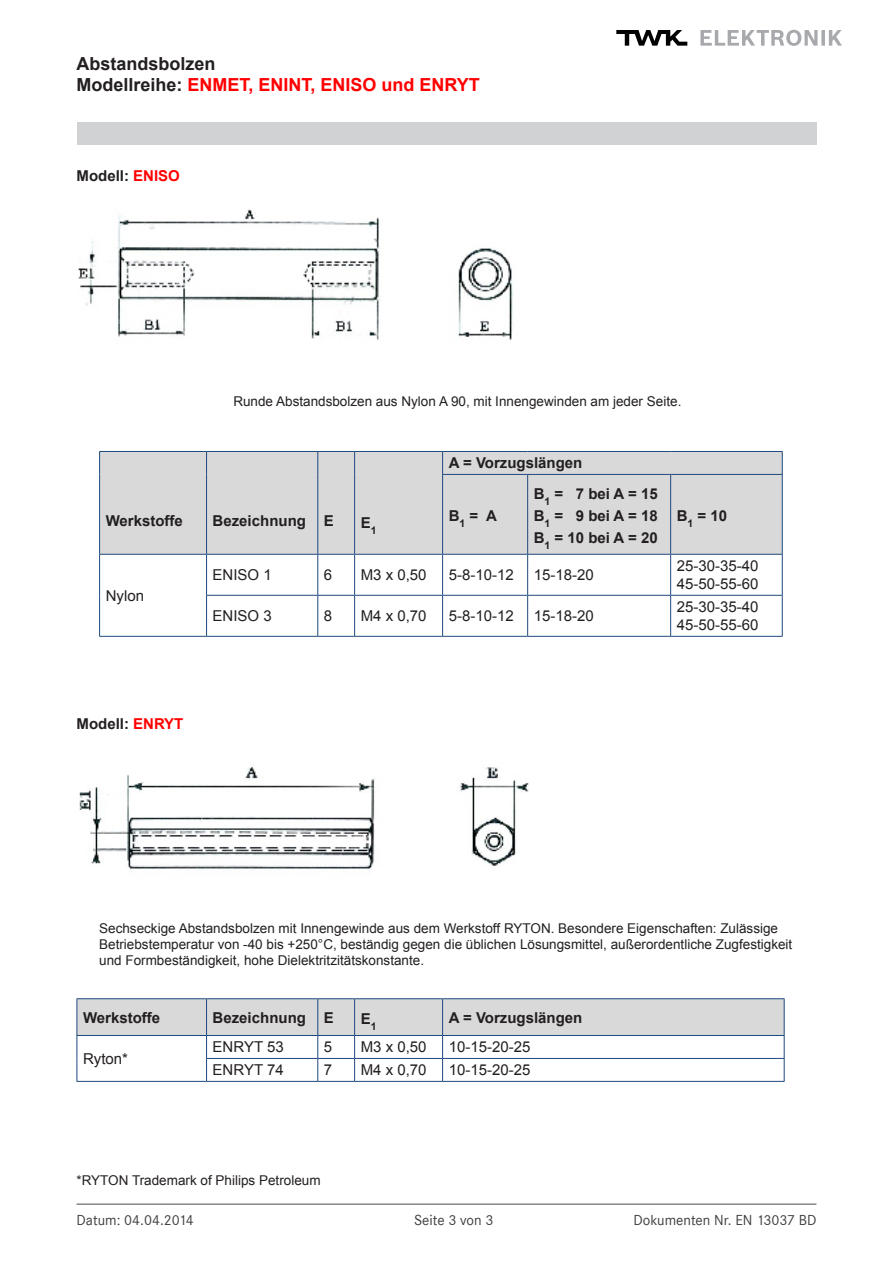
<style>
.page{position:relative;width:893px;height:1263px;background:#fff}
.page>*{position:absolute;margin:0;border:0;box-sizing:border-box;transform-origin:0 0}
.t1{font:700 18px/21.6px "Arial";color:#231f20}
.t2{font:15px/18px "Arial";color:#231f20}
.t3{font:700 15px/21.6px "Arial";color:#231f20;text-align:justify}
.t4{font:15px "Corporate S";color:#3e3e3f}
.t5{font:13.5px/16.2px "Arial";color:#231f20}
.s1{color:#f00}
</style>
<div class="page">
<hr style="left:77px;top:1203px;width:739px;height:2px;background:#878787">
<svg style="left:616px;top:30px;width:71px;height:16px"></svg>
<svg style="left:700px;top:30px;width:142px;height:16px"></svg>
<div style="left:77px;top:122px;width:739px;height:23px;background:#d1d2d4"></div>
<img style="left:78px;top:209px;width:435px;height:131px">
<div style="left:100px;top:452px;width:682px;height:102px;background:#d9d9d9"></div>
<hr style="left:99px;top:451px;width:108px;height:1px;background:#1f497d">
<hr style="left:207px;top:451px;width:111px;height:1px;background:#1f497d">
<hr style="left:318px;top:451px;width:37px;height:1px;background:#1f497d">
<hr style="left:355px;top:451px;width:88px;height:1px;background:#1f497d">
<hr style="left:443px;top:451px;width:85px;height:1px;background:#1f497d">
<hr style="left:528px;top:451px;width:143px;height:1px;background:#1f497d">
<hr style="left:671px;top:451px;width:112px;height:1px;background:#1f497d">
<hr style="left:442px;top:474px;width:86px;height:1px;background:#1f497d">
<hr style="left:528px;top:474px;width:143px;height:1px;background:#1f497d">
<hr style="left:671px;top:474px;width:112px;height:1px;background:#1f497d">
<hr style="left:99px;top:554px;width:108px;height:1px;background:#1f497d">
<hr style="left:207px;top:554px;width:111px;height:1px;background:#1f497d">
<hr style="left:318px;top:554px;width:37px;height:1px;background:#1f497d">
<hr style="left:355px;top:554px;width:88px;height:1px;background:#1f497d">
<hr style="left:443px;top:554px;width:85px;height:1px;background:#1f497d">
<hr style="left:528px;top:554px;width:143px;height:1px;background:#1f497d">
<hr style="left:671px;top:554px;width:112px;height:1px;background:#1f497d">
<hr style="left:206px;top:595px;width:112px;height:1px;background:#1f497d">
<hr style="left:318px;top:595px;width:37px;height:1px;background:#1f497d">
<hr style="left:355px;top:595px;width:88px;height:1px;background:#1f497d">
<hr style="left:443px;top:595px;width:85px;height:1px;background:#1f497d">
<hr style="left:528px;top:595px;width:143px;height:1px;background:#1f497d">
<hr style="left:671px;top:595px;width:112px;height:1px;background:#1f497d">
<hr style="left:99px;top:636px;width:108px;height:1px;background:#1f497d">
<hr style="left:207px;top:636px;width:111px;height:1px;background:#1f497d">
<hr style="left:318px;top:636px;width:37px;height:1px;background:#1f497d">
<hr style="left:355px;top:636px;width:88px;height:1px;background:#1f497d">
<hr style="left:443px;top:636px;width:85px;height:1px;background:#1f497d">
<hr style="left:528px;top:636px;width:143px;height:1px;background:#1f497d">
<hr style="left:671px;top:636px;width:112px;height:1px;background:#1f497d">
<svg style="left:99px;top:452px;width:1px;height:22px"></svg>
<hr style="left:99px;top:474px;width:1px;height:80px;background:#1f497d">
<hr style="left:99px;top:555px;width:1px;height:40px;background:#1f497d">
<hr style="left:99px;top:595px;width:1px;height:41px;background:#1f497d">
<svg style="left:206px;top:452px;width:1px;height:22px"></svg>
<svg style="left:317px;top:452px;width:1px;height:22px"></svg>
<svg style="left:354px;top:452px;width:1px;height:22px"></svg>
<svg style="left:442px;top:452px;width:1px;height:22px"></svg>
<svg style="left:782px;top:452px;width:1px;height:22px"></svg>
<hr style="left:206px;top:474px;width:1px;height:80px;background:#1f497d">
<hr style="left:317px;top:474px;width:1px;height:80px;background:#1f497d">
<hr style="left:354px;top:474px;width:1px;height:80px;background:#1f497d">
<hr style="left:442px;top:475px;width:1px;height:79px;background:#1f497d">
<hr style="left:527px;top:475px;width:1px;height:79px;background:#1f497d">
<hr style="left:670px;top:475px;width:1px;height:79px;background:#1f497d">
<hr style="left:782px;top:475px;width:1px;height:79px;background:#1f497d">
<hr style="left:206px;top:555px;width:1px;height:40px;background:#1f497d">
<hr style="left:317px;top:555px;width:1px;height:40px;background:#1f497d">
<hr style="left:354px;top:555px;width:1px;height:40px;background:#1f497d">
<hr style="left:442px;top:555px;width:1px;height:40px;background:#1f497d">
<hr style="left:527px;top:555px;width:1px;height:40px;background:#1f497d">
<hr style="left:670px;top:555px;width:1px;height:40px;background:#1f497d">
<hr style="left:782px;top:555px;width:1px;height:40px;background:#1f497d">
<hr style="left:206px;top:596px;width:1px;height:40px;background:#1f497d">
<hr style="left:317px;top:596px;width:1px;height:40px;background:#1f497d">
<hr style="left:354px;top:596px;width:1px;height:40px;background:#1f497d">
<hr style="left:442px;top:596px;width:1px;height:40px;background:#1f497d">
<hr style="left:527px;top:596px;width:1px;height:40px;background:#1f497d">
<hr style="left:670px;top:596px;width:1px;height:40px;background:#1f497d">
<hr style="left:782px;top:596px;width:1px;height:40px;background:#1f497d">
<img style="left:79px;top:766px;width:450px;height:103px">
<hr style="left:77px;top:998px;width:130px;height:1px;background:#1f497d">
<hr style="left:207px;top:998px;width:111px;height:1px;background:#1f497d">
<hr style="left:318px;top:998px;width:37px;height:1px;background:#1f497d">
<hr style="left:355px;top:998px;width:88px;height:1px;background:#1f497d">
<hr style="left:443px;top:998px;width:341px;height:1px;background:#1f497d">
<hr style="left:77px;top:1081px;width:130px;height:1px;background:#1f497d">
<hr style="left:207px;top:1081px;width:111px;height:1px;background:#1f497d">
<hr style="left:318px;top:1081px;width:37px;height:1px;background:#1f497d">
<hr style="left:355px;top:1081px;width:88px;height:1px;background:#1f497d">
<hr style="left:443px;top:1081px;width:341px;height:1px;background:#1f497d">
<svg style="left:77px;top:999px;width:708px;height:82px"></svg>
<h1 class="t1" style="left:77px;top:53px;width:405px">Abstandsbolzen<br>Modellreihe: <span class="s1">ENMET, ENINT, ENISO und ENRYT</span></h1>
<p class="t3" style="left:77px;top:165px;width:105px">Modell: <span class="s1">ENISO</span></p>
<p class="t5" style="left:233px;top:394px;width:450px">Runde Abstandsbolzen aus Nylon A 90, mit Innengewinden am jeder Seite.</p>
<p class="t3" style="left:106px;top:511px;width:79px">Werkstoffe</p>
<p class="t3" style="left:213px;top:511px;width:123px">Bezeichnung E</p>
<p class="t3" style="left:361px;top:513px;width:17px">E<sub>1</sub></p>
<p class="t3" style="left:449px;top:453px;width:135px">A = Vorzugslängen</p>
<p class="t3" style="left:449px;top:505px;width:50px">B<sub>1</sub> = A</p>
<p class="t3" style="left:534px;top:484px;width:125px">B<sub>1</sub> = 7 bei A = 15<br>B<sub>1</sub> = 9 bei A = 18<br>B<sub>1</sub> = 10 bei A = 20</p>
<p class="t3" style="left:677px;top:505px;width:52px">B<sub>1</sub> = 10</p>
<p class="t2" style="left:106px;top:587px;width:40px">Nylon</p>
<p class="t2" style="left:213px;top:566px;width:61px">ENISO 1</p>
<p class="t2" style="left:324px;top:566px;width:10px">6</p>
<p class="t2" style="left:361px;top:566px;width:67px">M3 x 0,50</p>
<p class="t2" style="left:449px;top:566px;width:67px">5-8-10-12</p>
<p class="t2" style="left:534px;top:566px;width:62px">15-18-20</p>
<p class="t2" style="left:677px;top:557px;width:83px">25-30-35-40<br>45-50-55-60</p>
<p class="t2" style="left:213px;top:607px;width:61px">ENISO 3</p>
<p class="t2" style="left:324px;top:607px;width:10px">8</p>
<p class="t2" style="left:361px;top:607px;width:67px">M4 x 0,70</p>
<p class="t2" style="left:449px;top:607px;width:67px">5-8-10-12</p>
<p class="t2" style="left:534px;top:607px;width:62px">15-18-20</p>
<p class="t2" style="left:677px;top:598px;width:83px">25-30-35-40<br>45-50-55-60</p>
<p class="t3" style="left:77px;top:713px;width:108px">Modell: <span class="s1">ENRYT</span></p>
<p class="t5" style="left:99px;top:920px;width:695px">Sechseckige Abstandsbolzen mit Innengewinde aus dem Werkstoff RYTON. Besondere Eigenschaften: Zulässige<br>Betriebstemperatur von -40 bis +250°C, beständig gegen die üblichen Lösungsmittel, außerordentliche Zugfestigkeit und Formbeständigkeit, hohe Dielektritzitätskonstante.</p>
<p class="t3" style="left:83px;top:1007px;width:79px">Werkstoffe</p>
<p class="t3" style="left:213px;top:1007px;width:123px">Bezeichnung E</p>
<p class="t3" style="left:361px;top:1008px;width:17px">E<sub>1</sub></p>
<p class="t3" style="left:449px;top:1007px;width:135px">A = Vorzugslängen</p>
<p class="t2" style="left:83px;top:1050px;width:47px">Ryton*</p>
<p class="t2" style="left:213px;top:1038px;width:73px">ENRYT 53</p>
<p class="t2" style="left:324px;top:1038px;width:10px">5</p>
<p class="t2" style="left:361px;top:1038px;width:67px">M3 x 0,50</p>
<p class="t2" style="left:449px;top:1038px;width:83px">10-15-20-25</p>
<p class="t2" style="left:213px;top:1061px;width:73px">ENRYT 74</p>
<p class="t2" style="left:324px;top:1061px;width:10px">7</p>
<p class="t2" style="left:361px;top:1061px;width:67px">M4 x 0,70</p>
<p class="t2" style="left:449px;top:1061px;width:83px">10-15-20-25</p>
<p class="t5" style="left:77px;top:1172px;width:246px">*RYTON Trademark of Philips Petroleum</p>
<p class="t4" style="left:77px;top:1211px;width:119px">Datum: 04.04.2014</p>
<p class="t4" style="left:414px;top:1211px;width:81px">Seite 3 von 3</p>
<p class="t4" style="left:633px;top:1211px;width:184px">Dokumenten Nr. EN 13037 BD</p>
</div>
